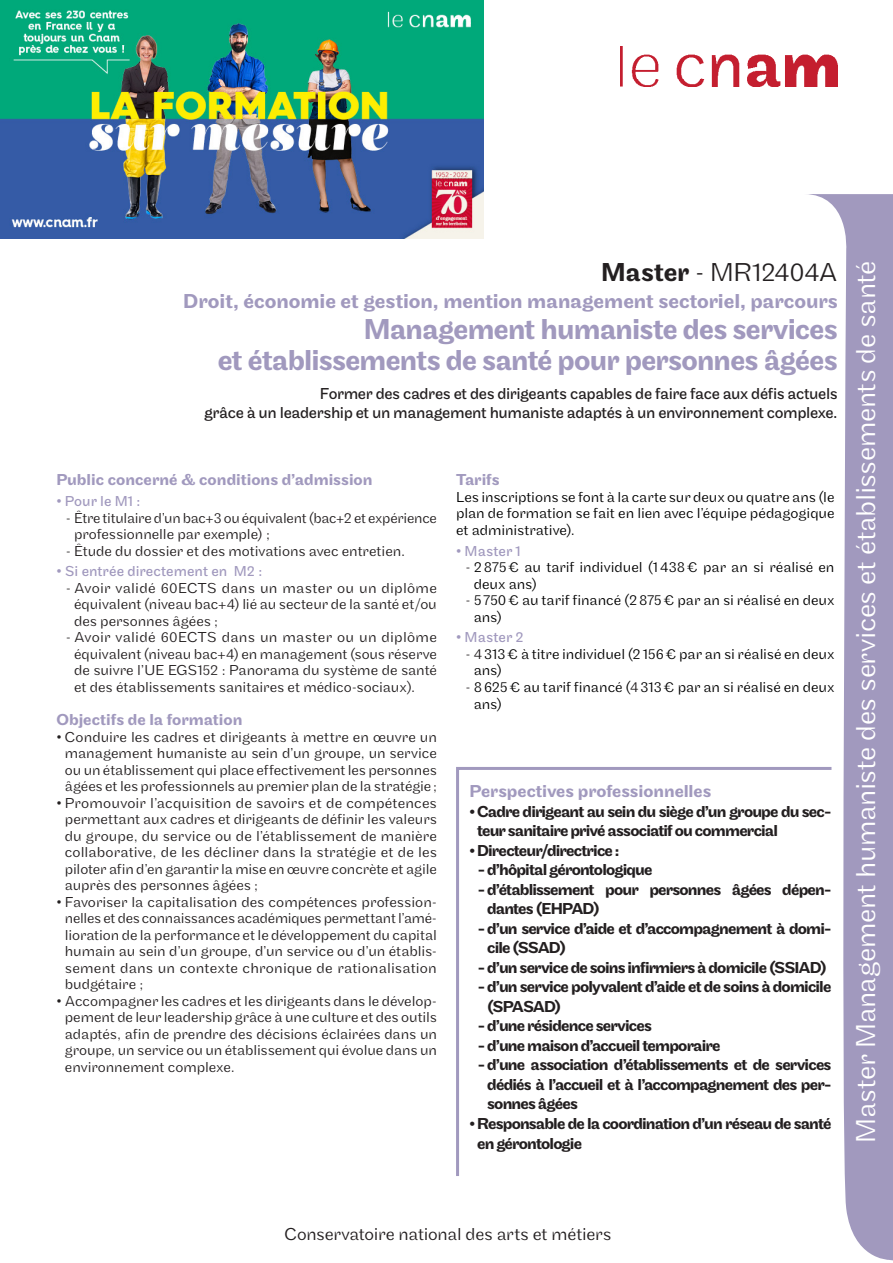
<style>
.page{position:relative;width:893px;height:1263px;background:#fff}
.page>*{position:absolute;margin:0;border:0;box-sizing:border-box;transform-origin:0 0}
.t1{font:500 30px "Maple";letter-spacing:-.025em;color:#a199be}
.t2{font:300 28.5px "Maple";letter-spacing:-.015em;color:#fff}
.t3{font:300 27px "Maple";letter-spacing:-.005em;color:#231f20}
.t4{font:500 21px "Maple";letter-spacing:-.005em;color:#a199be}
.Texte_courant{font:300 18px "Maple";letter-spacing:-.01em;color:#231f20}
.t5{font:500 18px "Maple";letter-spacing:-.005em;color:#a199be}
.t6{font:500 16.5px/19.5px "Maple";letter-spacing:-.05em;color:#231f20}
.t7{font:16.5px "Maple";letter-spacing:-.02em;color:#231f20}
.Texte_courant-2{font:500 16.5px "Maple";color:#a199be}
.Texte_courant-3{font:300 15px/16.5px "Maple";letter-spacing:-.005em;color:#231f20;text-align:justify}
.t8{font:300 15px/16.5px "Maple";letter-spacing:-.005em;color:#000}
.Texte_courant-4{font:15px "Maple";letter-spacing:.005em;color:#a199be}
.s1{font-weight:500}
.s2{color:#231f20}
</style>
<div class="page">
<svg style="left:808px;top:194px;width:85px;height:1067px;fill:#a199be"></svg>
<img style="left:621px;top:47px;width:217px;height:40px">
<img style="left:0;top:0;width:484px;height:239px">
<svg style="left:456px;top:765px;width:378px;height:414px"></svg>
<p class="t3" style="left:601px;top:257px;width:238px"><span class="s1">Master</span> - MR12404A</p>
<p class="t4" style="left:183px;top:289px;width:656px">Droit, économie et gestion, mention management sectoriel, parcours</p>
<p class="t1" style="left:364px;top:312px;width:475px">Management humaniste des services</p>
<p class="t1" style="left:218px;top:343px;width:621px">et établissements de santé pour personnes âgées</p>
<p class="t7" style="left:320px;top:384px;width:519px">Former des cadres et des dirigeants capables de faire face aux défis actuels</p>
<p class="t7" style="left:204px;top:403px;width:635px">grâce à un leadership et un management humaniste adaptés à un environnement complexe.</p>
<p class="Texte_courant-2" style="left:56px;top:470px;width:318px">Public concerné &amp; conditions d’admission</p>
<p class="Texte_courant-4" style="left:56px;top:493px;width:86px">• Pour le M1 :</p>
<p class="Texte_courant-3" style="left:74px;top:510px;width:364px;text-indent:-8px">- Être titulaire d’un bac+3 ou équivalent (bac+2 et expérience professionnelle par exemple) ;</p>
<p class="Texte_courant-3" style="left:66px;top:543px;width:341px">- Êtude du dossier et des motivations avec entretien.</p>
<p class="Texte_courant-4" style="left:56px;top:563px;width:207px">• Si entrée directement en M2 :</p>
<p class="Texte_courant-3" style="left:74px;top:580px;width:364px;text-indent:-8px">- Avoir validé 60ECTS dans un master ou un diplôme équivalent (niveau bac+4) lié au secteur de la santé et/ou des personnes âgées ;</p>
<p class="Texte_courant-3" style="left:74px;top:629px;width:364px;text-indent:-8px">- Avoir validé 60ECTS dans un master ou un diplôme équivalent (niveau bac+4) en management (sous réserve de suivre l’UE EGS152 : Panorama du système de santé et des établissements sanitaires et médico-sociaux).</p>
<p class="Texte_courant-2" style="left:56px;top:710px;width:188px">Objectifs de la formation</p>
<p class="Texte_courant-3" style="left:56px;top:728px;width:382px;text-align:center">• Conduire les cadres et dirigeants à mettre en œuvre un management humaniste au sein d’un groupe, un service ou un établissement qui place effectivement les personnes âgées et les professionnels au premier plan de la stratégie;</p>
<p class="Texte_courant-3" style="left:65px;top:794px;width:374px;text-indent:-9px">• Promouvoir l’acquisition de savoirs et de compétences permettant aux cadres et dirigeants de définir les valeurs du groupe, du service ou de l’établissement de manière collaborative, de les décliner dans la stratégie et de les piloter afin d’en garantir la mise en œuvre concrète et agile auprès des personnes âgées ;</p>
<p class="Texte_courant-3" style="left:65px;top:893px;width:374px;text-indent:-9px">• Favoriser la capitalisation des compétences profession&shy;nelles et des connaissances académiques permettant l’amé&shy;lioration de la performance et le développement du capital humain au sein d’un groupe, d’un service ou d’un établis&shy;sement dans un contexte chronique de rationalisation budgétaire ;</p>
<p class="Texte_courant-3" style="left:65px;top:992px;width:374px;text-indent:-9px">• Accompagner les cadres et les dirigeants dans le dévelop&shy;pement de leur leadership grâce à une culture et des outils adaptés, afin de prendre des décisions éclairées dans un groupe, un service ou un établissement qui évolue dans un environnement complexe.</p>
<p class="Texte_courant-2" style="left:456px;top:470px;width:45px">Tarifs</p>
<p class="t8" style="left:456px;top:489px;width:380px;text-align:justify">Les inscriptions se font à la carte sur deux ou quatre ans (le plan de formation se fait en lien avec l’équipe pédagogique et administrative).</p>
<p class="Texte_courant-4" style="left:456px;top:542px;width:66px">• Master 1</p>
<p class="t8" style="left:474px;top:559px;width:362px;text-indent:-8px"><span class="s2">-</span> 2875€ au tarif individuel (1438€ par an si réalisé en deux ans)</p>
<p class="t8" style="left:474px;top:592px;width:362px;text-indent:-8px"><span class="s2">-</span> 5750€ au tarif financé (2875€ par an si réalisé en deux ans)</p>
<p class="Texte_courant-4" style="left:456px;top:629px;width:69px">• Master 2</p>
<p class="t8" style="left:474px;top:646px;width:362px;text-indent:-8px"><span class="s2">- 4</span>313€ à titre individuel (2156€ par an si réalisé en deux ans)</p>
<p class="t8" style="left:474px;top:679px;width:362px;text-indent:-8px"><span class="s2">-</span> 8625€ au tarif financé (<span class="s2">4</span>313€ par an si réalisé en deux ans)</p>
<p class="t5" style="left:469px;top:781px;width:243px">Perspectives professionnelles</p>
<p class="t6" style="left:477px;top:802px;width:356px;text-indent:-8px">• Cadre dirigeant au sein du siège d’un groupe du sec&shy;teur sanitaire privé associatif ou commercial</p>
<p class="t6" style="left:469px;top:841px;width:152px">• Directeur/directrice :</p>
<p class="t6" style="left:478px;top:861px;width:176px">- d’hôpital gérontologique</p>
<p class="t6" style="left:487px;top:880px;width:346px;text-indent:-9px">- d’établissement pour personnes âgées dépen&shy;dantes (EHPAD)</p>
<p class="t6" style="left:487px;top:919px;width:346px;text-indent:-9px">- d’un service d’aide et d’accompagnement à domi&shy;cile (SSAD)</p>
<p class="t6" style="left:478px;top:958px;width:350px">- d’un service de soins infirmiers à domicile (SSIAD)</p>
<p class="t6" style="left:487px;top:978px;width:346px;text-indent:-9px">- d’un service polyvalent d’aide et de soins à domicile (SPASAD)</p>
<p class="t6" style="left:478px;top:1017px;width:175px">- d’une résidence services</p>
<p class="t6" style="left:478px;top:1036px;width:244px">- d’une maison d’accueil temporaire</p>
<p class="t6" style="left:487px;top:1056px;width:346px;text-align:justify;text-indent:-9px">- d’une association d’établissements et de services dédiés à l’accueil et à l’accompagnement des per&shy;sonnes âgées</p>
<p class="t6" style="left:477px;top:1114px;width:356px;text-indent:-8px">• Responsable de la coordination d’un réseau de santé en gérontologie</p>
<p class="t2" style="left:849px;top:1142px;width:883px;rotate:-90deg">Master Management humaniste des services et établissements de santé</p>
<p class="Texte_courant" style="left:284px;top:1224px;width:329px">Conservatoire national des arts et métiers</p>
</div>
